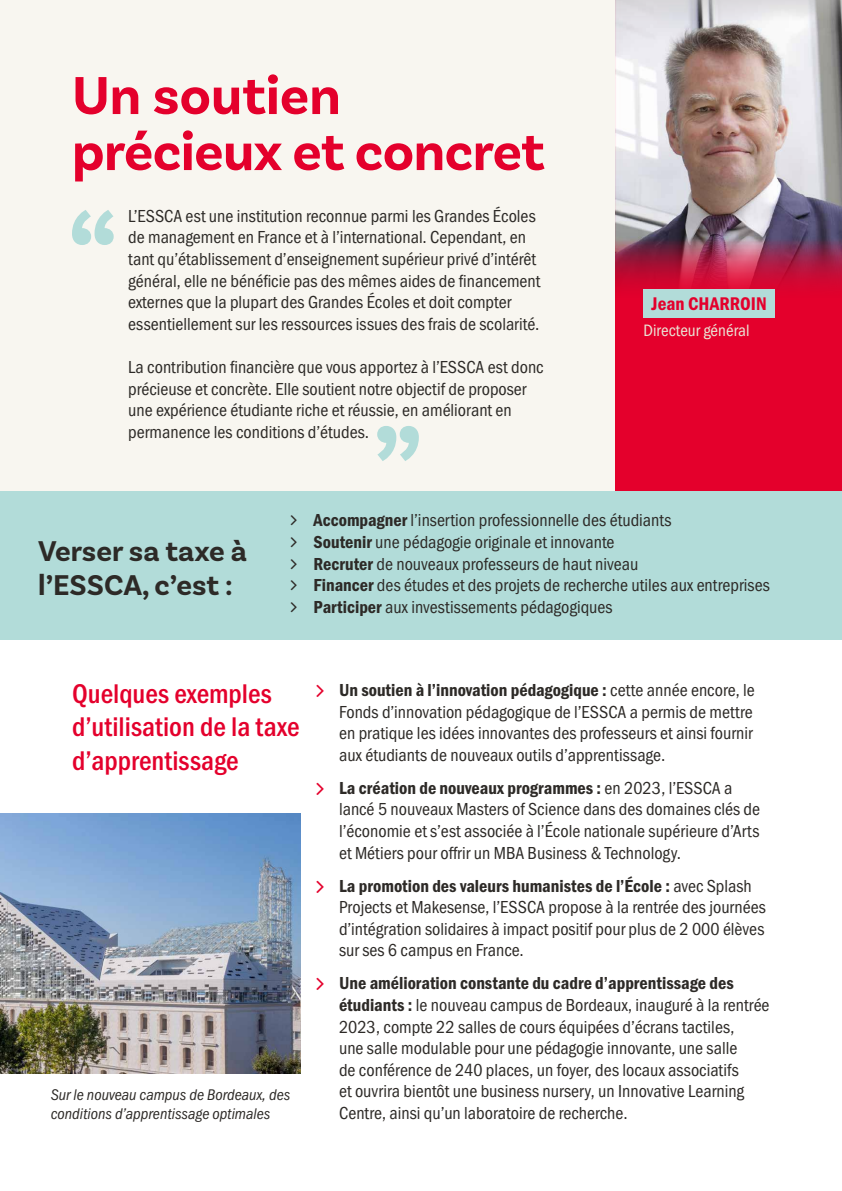
<style>
.page{position:relative;width:842px;height:1191px;background:#fff}
.page>*{position:absolute;margin:0;border:0;box-sizing:border-box;transform-origin:0 0}
.Titre_bandeau_rouge{font:700 56px/56px "Basic Sans";letter-spacing:-.01em;color:#e4002c}
.Titre_bandeau_rouge-2{font:700 30px/34px "Basic Sans";color:#2d2a27}
.Sous-titre_niv_1{font:500 28px/33.6px "Franklin Gothic URW Cond";color:#e4002c}
.t1{font:19px "Franklin Gothic URW Con Dem";color:#e4002c}
.Texte_courant{font:18px/21.6px "Franklin Gothic URW Cond";color:#2d2a27}
.Texte_courant-2{font:17.2px "Franklin Gothic URW Cond";color:#eae5d5}
.Texte_courant-3{font:16px/19.2px "Franklin Gothic URW Con Boo Ita";color:#2d2a27}
.s1{font-family:"Franklin Gothic URW Con Dem"}
</style>
<div class="page">
<div style="left:0;top:0;width:842px;height:490px;background:#f8f6f0"></div>
<div style="left:615px;top:0;width:227px;height:490px;background:#e4002c"></div>
<img style="left:615px;top:0;width:227px;height:291px">
<div style="left:0;top:490px;width:842px;height:149px;background:#b2dcd9"></div>
<div style="left:643px;top:289px;width:132px;height:29px;background:#b2dcd9"></div>
<img style="left:0;top:814px;width:300px;height:259px">
<svg style="left:72px;top:210px;width:42px;height:35px"></svg>
<svg style="left:377px;top:426px;width:42px;height:35px"></svg>
<p class="Titre_bandeau_rouge" style="left:72px;top:68px;width:474px">Un soutien précieux et concret</p>
<p class="Texte_courant" style="left:128px;top:204px;width:414px">L’ESSCA est une institution reconnue parmi les Grandes Écoles de management en France et à l’international. Cependant, en tant qu’établissement d’enseignement supérieur privé d’intérêt général, elle ne bénéficie pas des mêmes aides de financement externes que la plupart des Grandes Écoles et doit compter essentiellement sur les ressources issues des frais de scolarité.</p>
<p class="Texte_courant" style="left:128px;top:355px;width:417px">La contribution financière que vous apportez à l’ESSCA est donc précieuse et concrète. Elle soutient notre objectif de proposer une expérience étudiante riche et réussie, en améliorant en permanence les conditions d’études.</p>
<p class="t1" style="left:652px;top:291px;width:117px">Jean CHARROIN</p>
<p class="Texte_courant-2" style="left:643px;top:318px;width:108px">Directeur général</p>
<p class="Titre_bandeau_rouge-2" style="left:38px;top:534px;width:210px">Verser sa taxe à l’ESSCA, c’est :</p>
<p class="Texte_courant" style="left:314px;top:508px;width:359px"><span class="s1">Accompagner</span> l’insertion professionnelle des étudiants</p>
<p class="Texte_courant" style="left:314px;top:530px;width:303px"><span class="s1">Soutenir</span> une pédagogie originale et innovante</p>
<p class="Texte_courant" style="left:314px;top:551px;width:326px"><span class="s1">Recruter</span> de nouveaux professeurs de haut niveau</p>
<p class="Texte_courant" style="left:314px;top:573px;width:458px"><span class="s1">Financer</span> des études et des projets de recherche utiles aux entreprises</p>
<p class="Texte_courant" style="left:314px;top:595px;width:301px"><span class="s1">Participer</span> aux investissements pédagogiques</p>
<p class="Sous-titre_niv_1" style="left:72px;top:674px;width:229px">Quelques exemples d’utilisation de la taxe d’apprentissage</p>
<p class="Texte_courant-3" style="left:51px;top:1085px;width:241px">Sur le nouveau campus de Bordeaux, des conditions d’apprentissage optimales</p>
<p class="Texte_courant" style="left:339px;top:678px;width:417px;text-align:justify"><span class="s1">Un soutien à l’innovation pédagogique :</span> cette année encore, le Fonds d’innovation pédagogique de l’ESSCA a permis de mettre en pratique les idées innovantes des professeurs et ainsi fournir aux étudiants de nouveaux outils d’apprentissage.</p>
<p class="Texte_courant" style="left:339px;top:775px;width:423px"><span class="s1">La création de nouveaux programmes :</span> en 2023, l’ESSCA a lancé 5 nouveaux Masters of Science dans des domaines clés de l’économie et s’est associée à l’École nationale supérieure d’Arts et Métiers pour offrir un MBA Business &amp; Technology.</p>
<p class="Texte_courant" style="left:339px;top:873px;width:428px"><span class="s1">La promotion des valeurs humanistes de l’École :</span> avec Splash Projects et Makesense, l’ESSCA propose à la rentrée des journées d’intégration solidaires à impact positif pour plus de 2 000 élèves sur ses 6 campus en France.</p>
<p class="Texte_courant" style="left:339px;top:971px;width:432px"><span class="s1">Une amélioration constante du cadre d’apprentissage des étudiants :</span> le nouveau campus de Bordeaux, inauguré à la rentrée 2023, compte 22 salles de cours équipées d’écrans tactiles,<br>une salle modulable pour une pédagogie innovante, une salle<br>de conférence de 240 places, un foyer, des locaux associatifs<br>et ouvrira bientôt une business nursery, un Innovative Learning Centre, ainsi qu’un laboratoire de recherche.</p>
</div>
